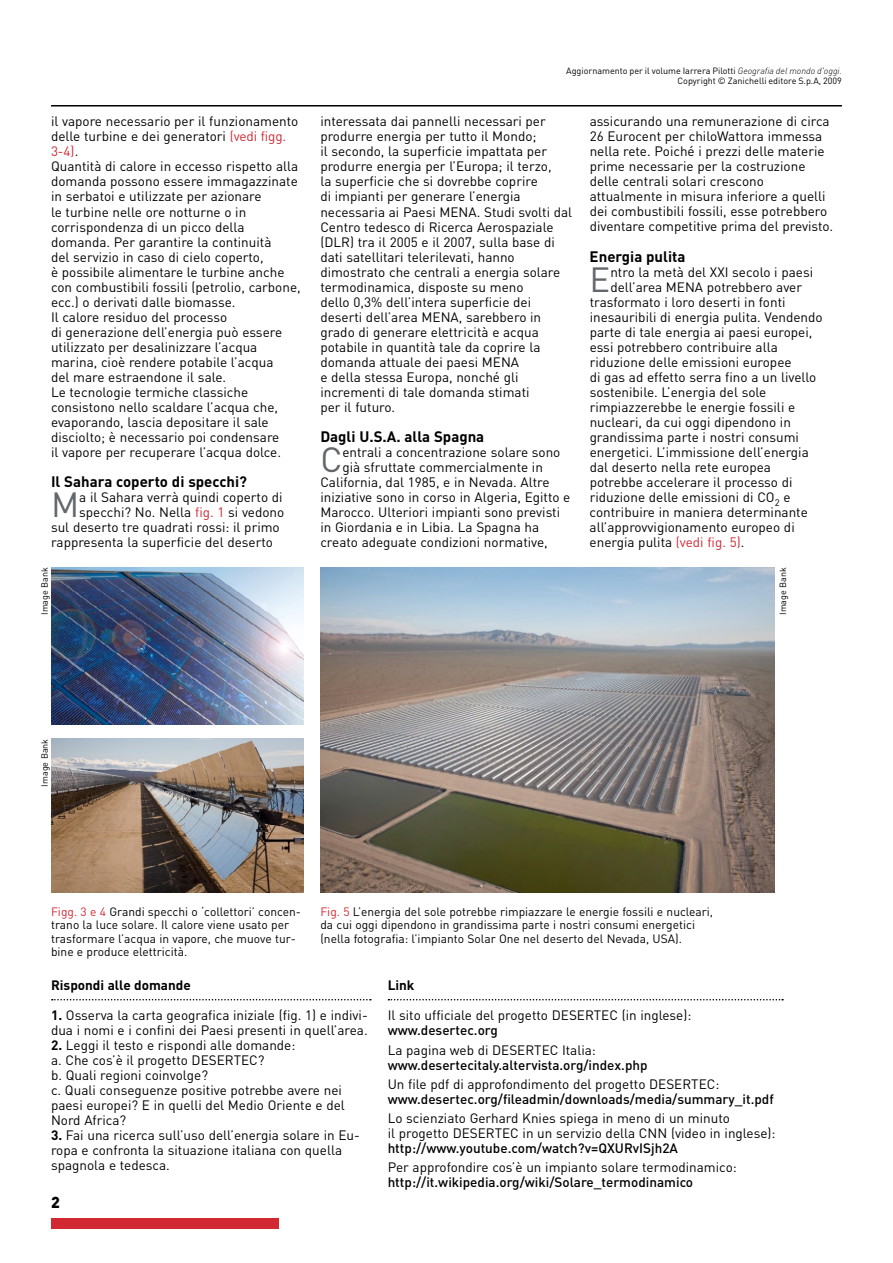
<style>
.page{position:relative;width:893px;height:1263px;background:#fff}
.page>*{position:absolute;margin:0;border:0;box-sizing:border-box;transform-origin:0 0}
.t1{font:34.5px "DIN";color:#63666a}
.t2{font:900 15.75px "DIN";color:#000}
.t3{font:700 15px "DIN";color:#000}
.t4{font:13.5px/15px "DIN";color:#000}
.t5{font:500 13.5px "DIN";color:#000}
.t6{font:700 13.5px "DIN";color:#000}
.t7{font:12px/13.5px "DIN";color:#000}
.t8{font:9px/10.5px "DIN";color:#000;text-align:right}
.s1{color:#d22833}
.s2{font-weight:300;font-style:italic}
.s3{font-weight:700}
</style>
<div class="page">
<svg style="left:52px;top:999px;width:319px;height:1px"></svg>
<svg style="left:388px;top:999px;width:395px;height:1px"></svg>
<hr style="left:51px;top:105px;width:791px;height:2px;background:#000">
<div style="left:51px;top:1218px;width:227px;height:11px;background:#d22833"></div>
<img style="left:320px;top:567px;width:455px;height:326px">
<img style="left:51px;top:739px;width:252px;height:154px">
<img style="left:51px;top:567px;width:252px;height:157px">
<p class="t4" style="left:51px;top:114px;width:251px">il vapore necessario per il funzionamento delle turbine e dei generatori <span class="s1">(vedi figg.<br>3-4)</span>.<br>Quantità di calore in eccesso rispetto alla domanda possono essere immagazzinate in serbatoi e utilizzate per azionare<br>le turbine nelle ore notturne o in corrispondenza di un picco della domanda. Per garantire la continuità<br>del servizio in caso di cielo coperto,<br>è possibile alimentare le turbine anche con combustibili fossili (petrolio, carbone, ecc.) o derivati dalle biomasse.<br>Il calore residuo del processo<br>di generazione dell’energia può essere utilizzato per desalinizzare l’acqua marina, cioè rendere potabile l’acqua<br>del mare estraendone il sale.<br>Le tecnologie termiche classiche consistono nello scaldare l’acqua che, evaporando, lascia depositare il sale disciolto; è necessario poi condensare<br>il vapore per recuperare l’acqua dolce.</p>
<p class="t3" style="left:51px;top:471px;width:198px">Il Sahara coperto di specchi?</p>
<h1 class="t1" style="left:51px;top:482px;width:30px">M</h1>
<p class="t4" style="left:79px;top:489px;width:205px">a il Sahara verrà quindi coperto di</p>
<p class="t4" style="left:79px;top:504px;width:207px">specchi? No. Nella <span class="s1">fig. 1</span> si vedono</p>
<p class="t4" style="left:51px;top:519px;width:230px">sul deserto tre quadrati rossi: il primo</p>
<p class="t4" style="left:51px;top:534px;width:223px">rappresenta la superficie del deserto</p>
<p class="t8" style="left:566px;top:65px;width:277px">Aggiornamento per il volume Iarrera Pilotti <span class="s2">Geografia del mondo d'oggi.<br></span>Copyright © Zanichelli editore S.p.A, 2009</p>
<p class="t4" style="left:320px;top:114px;width:253px">interessata dai pannelli necessari per produrre energia per tutto il Mondo;<br>il secondo, la superficie impattata per produrre energia per l’Europa; il terzo,<br>la superficie che si dovrebbe coprire<br>di impianti per generare l’energia necessaria ai Paesi MENA. Studi svolti dal Centro tedesco di Ricerca Aerospaziale (DLR) tra il 2005 e il 2007, sulla base di dati satellitari telerilevati, hanno dimostrato che centrali a energia solare termodinamica, disposte su meno<br>dello 0,3% dell’intera superficie dei deserti dell’area MENA, sarebbero in grado di generare elettricità e acqua potabile in quantità tale da coprire la domanda attuale dei paesi MENA<br>e della stessa Europa, nonché gli incrementi di tale domanda stimati<br>per il futuro.</p>
<p class="t3" style="left:320px;top:426px;width:165px">Dagli U.S.A. alla Spagna</p>
<h1 class="t1" style="left:320px;top:437px;width:24px">C</h1>
<p class="t4" style="left:342px;top:444px;width:220px">entrali a concentrazione solare sono</p>
<p class="t4" style="left:342px;top:459px;width:202px">già sfruttate commercialmente in</p>
<p class="t4" style="left:320px;top:474px;width:231px">California, dal 1985, e in Nevada. Altre</p>
<p class="t4" style="left:320px;top:489px;width:252px">iniziative sono in corso in Algeria, Egitto e</p>
<p class="t4" style="left:320px;top:504px;width:241px">Marocco. Ulteriori impianti sono previsti</p>
<p class="t4" style="left:320px;top:519px;width:220px">in Giordania e in Libia. La Spagna ha</p>
<p class="t4" style="left:320px;top:534px;width:229px">creato adeguate condizioni normative,</p>
<p class="t4" style="left:590px;top:114px;width:245px">assicurando una remunerazione di circa 26 Eurocent per chiloWattora immessa nella rete. Poiché i prezzi delle materie prime necessarie per la costruzione delle centrali solari crescono attualmente in misura inferiore a quelli dei combustibili fossili, esse potrebbero diventare competitive prima del previsto.</p>
<p class="t3" style="left:590px;top:246px;width:97px">Energia pulita</p>
<h1 class="t1" style="left:590px;top:257px;width:22px">E</h1>
<p class="t4" style="left:610px;top:264px;width:204px">ntro la metà del XXI secolo i paesi</p>
<p class="t4" style="left:610px;top:279px;width:193px">dell’area MENA potrebbero aver</p>
<p class="t4" style="left:590px;top:294px;width:197px">trasformato i loro deserti in fonti</p>
<p class="t4" style="left:590px;top:309px;width:235px">inesauribili di energia pulita. Vendendo</p>
<p class="t4" style="left:590px;top:324px;width:224px">parte di tale energia ai paesi europei,</p>
<p class="t4" style="left:590px;top:339px;width:190px">essi potrebbero contribuire alla</p>
<p class="t4" style="left:590px;top:354px;width:203px">riduzione delle emissioni europee</p>
<p class="t4" style="left:590px;top:369px;width:228px">di gas ad effetto serra fino a un livello</p>
<p class="t4" style="left:590px;top:384px;width:178px">sostenibile. L’energia del sole</p>
<p class="t4" style="left:590px;top:399px;width:207px">rimpiazzerebbe le energie fossili e</p>
<p class="t4" style="left:590px;top:414px;width:203px">nucleari, da cui oggi dipendono in</p>
<p class="t4" style="left:590px;top:429px;width:211px">grandissima parte i nostri consumi</p>
<p class="t4" style="left:590px;top:444px;width:221px">energetici. L’immissione dell’energia</p>
<p class="t4" style="left:590px;top:459px;width:183px">dal deserto nella rete europea</p>
<p class="t4" style="left:590px;top:474px;width:204px">potrebbe accelerare il processo di</p>
<p class="t4" style="left:590px;top:489px;width:202px">riduzione delle emissioni di CO<sub>2</sub> e</p>
<p class="t4" style="left:590px;top:504px;width:220px">contribuire in maniera determinante</p>
<p class="t4" style="left:590px;top:519px;width:207px">all’approvvigionamento europeo di</p>
<p class="t4" style="left:590px;top:534px;width:156px">energia pulita <span class="s1">(vedi fig. 5)</span>.</p>
<p class="t8" style="left:39px;top:615px;width:49px;rotate:-90deg">Image Bank</p>
<p class="t8" style="left:777px;top:615px;width:49px;rotate:-90deg">Image Bank</p>
<p class="t8" style="left:39px;top:787px;width:49px;rotate:-90deg">Image Bank</p>
<p class="t7" style="left:51px;top:904px;width:251px"><span class="s1">Figg. 3 e 4</span> Grandi specchi o ‘collettori’ concen&shy;trano la luce solare. Il calore viene usato per trasformare l’acqua in vapore, che muove tur&shy;bine e produce elettricità.</p>
<p class="t7" style="left:320px;top:904px;width:394px"><span class="s1">Fig. 5</span> L’energia del sole potrebbe rimpiazzare le energie fossili e nucleari, da cui oggi dipendono in grandissima parte i nostri consumi energetici (nella fotografia: l’impianto Solar One nel deserto del Nevada, USA).</p>
<p class="t6" style="left:51px;top:977px;width:141px">Rispondi alle domande</p>
<p class="t4" style="left:51px;top:1008px;width:318px"><span class="s3">1.</span> Osserva la carta geografica iniziale (fig. 1) e indivi&shy;dua i nomi e i confini dei Paesi presenti in quell’area.</p>
<p class="t4" style="left:51px;top:1038px;width:295px"><span class="s3">2.</span> Leggi il testo e rispondi alle domande:<br>a. Che cos’è il progetto DESERTEC?<br>b. Quali regioni coinvolge?<br>c. Quali conseguenze positive potrebbe avere nei paesi europei? E in quelli del Medio Oriente e del Nord Africa?</p>
<p class="t4" style="left:51px;top:1128px;width:310px"><span class="s3">3.</span> Fai una ricerca sull’uso dell’energia solare in Eu&shy;ropa e confronta la situazione italiana con quella spagnola e tedesca.</p>
<p class="t2" style="left:51px;top:1191px;width:10px">2</p>
<p class="t6" style="left:388px;top:977px;width:28px">Link</p>
<p class="t4" style="left:388px;top:1008px;width:305px">Il sito ufficiale del progetto DESERTEC (in inglese):</p>
<p class="t5" style="left:388px;top:1022px;width:112px">www.desertec.org</p>
<p class="t4" style="left:388px;top:1042px;width:210px">La pagina web di DESERTEC Italia:</p>
<p class="t5" style="left:388px;top:1056px;width:261px">www.desertecitaly.altervista.org/index.php</p>
<p class="t4" style="left:388px;top:1076px;width:333px">Un file pdf di approfondimento del progetto DESERTEC:</p>
<p class="t5" style="left:388px;top:1090px;width:388px">www.desertec.org/fileadmin/downloads/media/summary_it.pdf</p>
<p class="t4" style="left:388px;top:1110px;width:389px">Lo scienziato Gerhard Knies spiega in meno di un minuto<br>il progetto DESERTEC in un servizio della CNN (video in inglese):</p>
<p class="t5" style="left:388px;top:1140px;width:292px">http://www.youtube.com/watch?v=QXURvISjh2A</p>
<p class="t4" style="left:388px;top:1160px;width:351px">Per approfondire cos’è un impianto solare termodinamico:</p>
<p class="t5" style="left:388px;top:1174px;width:307px">http://it.wikipedia.org/wiki/Solare_termodinamico</p>
</div>
